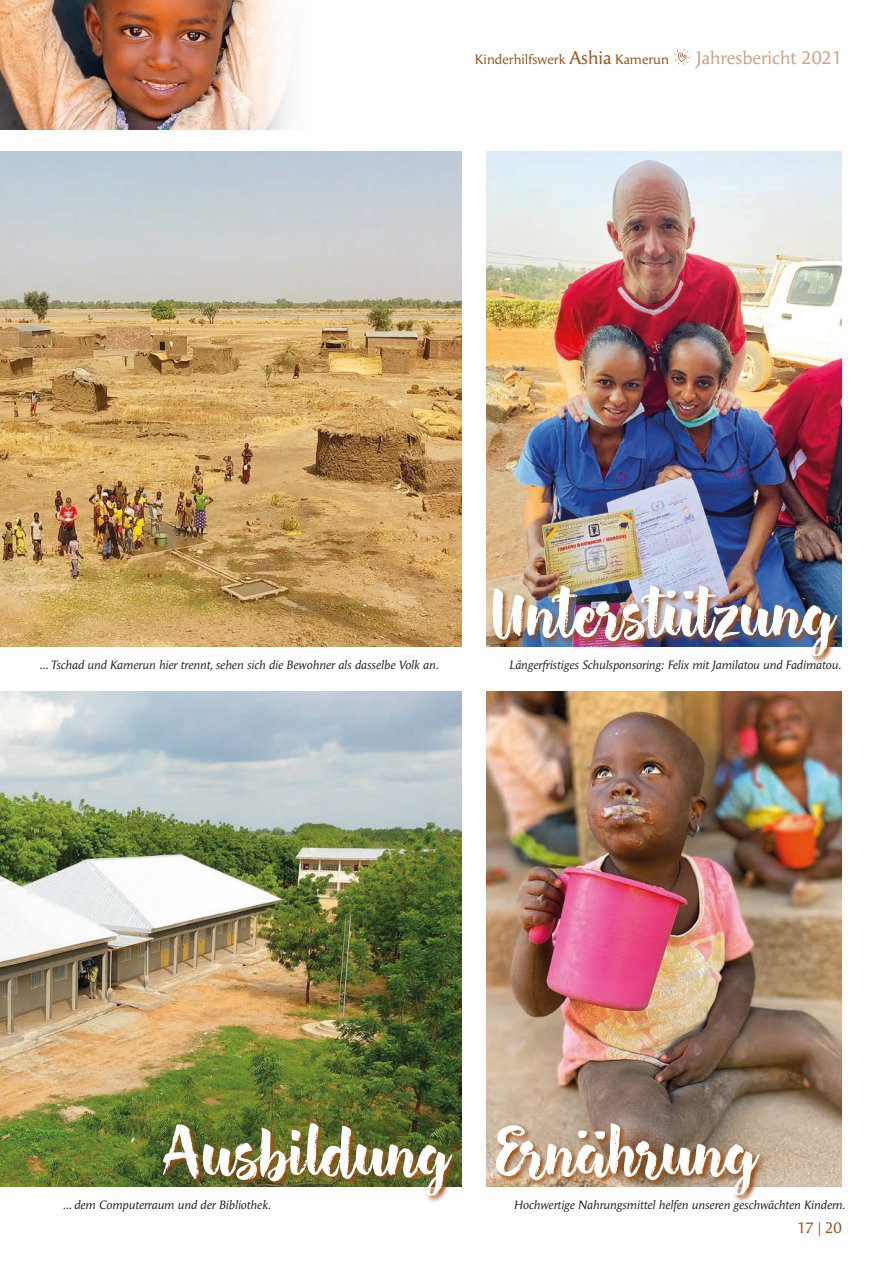
<style>
.page{position:relative;width:893px;height:1263px;background:#fff}
.page>*{position:absolute;margin:0;border:0;box-sizing:border-box;transform-origin:0 0}
.Grundschrift_kursiv{font:66px "Raul 5 Regular";color:#fff}
.t1{font:18px "Angie Pro";color:#cfa17c}
.t2{font:15px "Angie Pro";color:#9e5015}
.t3{font:13.5px "Angie Pro";color:#9e5015}
.Bildlegenden_rechtsb{font:italic 12px "Angie Pro";color:#1d1d1b}
.s1{font-size:18px}
</style>
<div class="page">
<svg style="left:674px;top:49px;width:17px;height:17px"></svg>
<img style="left:0;top:0;width:287px;height:129px">
<img style="left:0;top:152px;width:461px;height:495px">
<img style="left:0;top:692px;width:461px;height:494px">
<img style="left:487px;top:152px;width:355px;height:494px">
<img style="left:487px;top:692px;width:355px;height:494px">
<img style="left:491px;top:584px;width:352px;height:79px">
<svg style="left:665px;top:589px;width:36px;height:18px"></svg>
<svg style="left:161px;top:1122px;width:299px;height:80px"></svg>
<svg style="left:495px;top:1122px;width:272px;height:80px"></svg>
<svg style="left:577px;top:1129px;width:35px;height:18px"></svg>
<p class="t3" style="left:475px;top:50px;width:195px">Kinderhilfswerk <span class="s1">Ashia</span> Kamerun</p>
<h2 class="t1" style="left:696px;top:45px;width:147px">Jahresbericht 2021</h2>
<p class="Grundschrift_kursiv" style="left:493px;top:584px;width:344px">Unterstutzung</p>
<p class="Grundschrift_kursiv" style="left:717px;top:580px;width:27px;rotate:90deg">:</p>
<p class="Bildlegenden_rechtsb" style="left:39px;top:657px;width:401px">... Tschad und Kamerun hier trennt, sehen sich die Bewohner als dasselbe Volk an.</p>
<p class="Bildlegenden_rechtsb" style="left:509px;top:657px;width:333px">Längerfristiges Schulsponsoring: Felix mit Jamilatou und Fadimatou.</p>
<p class="Grundschrift_kursiv" style="left:164px;top:1123px;width:288px">Ausbildung</p>
<p class="Bildlegenden_rechtsb" style="left:63px;top:1197px;width:209px">... dem Computerraum und der Bibliothek.</p>
<p class="Grundschrift_kursiv" style="left:497px;top:1123px;width:262px">Ernahrung</p>
<p class="Grundschrift_kursiv" style="left:629px;top:1121px;width:27px;rotate:90deg">:</p>
<p class="Bildlegenden_rechtsb" style="left:514px;top:1197px;width:333px">Hochwertige Nahrungsmittel helfen unseren geschwächten Kindern.</p>
<p class="t2" style="left:797px;top:1217px;width:46px">17 | 20</p>
</div>
